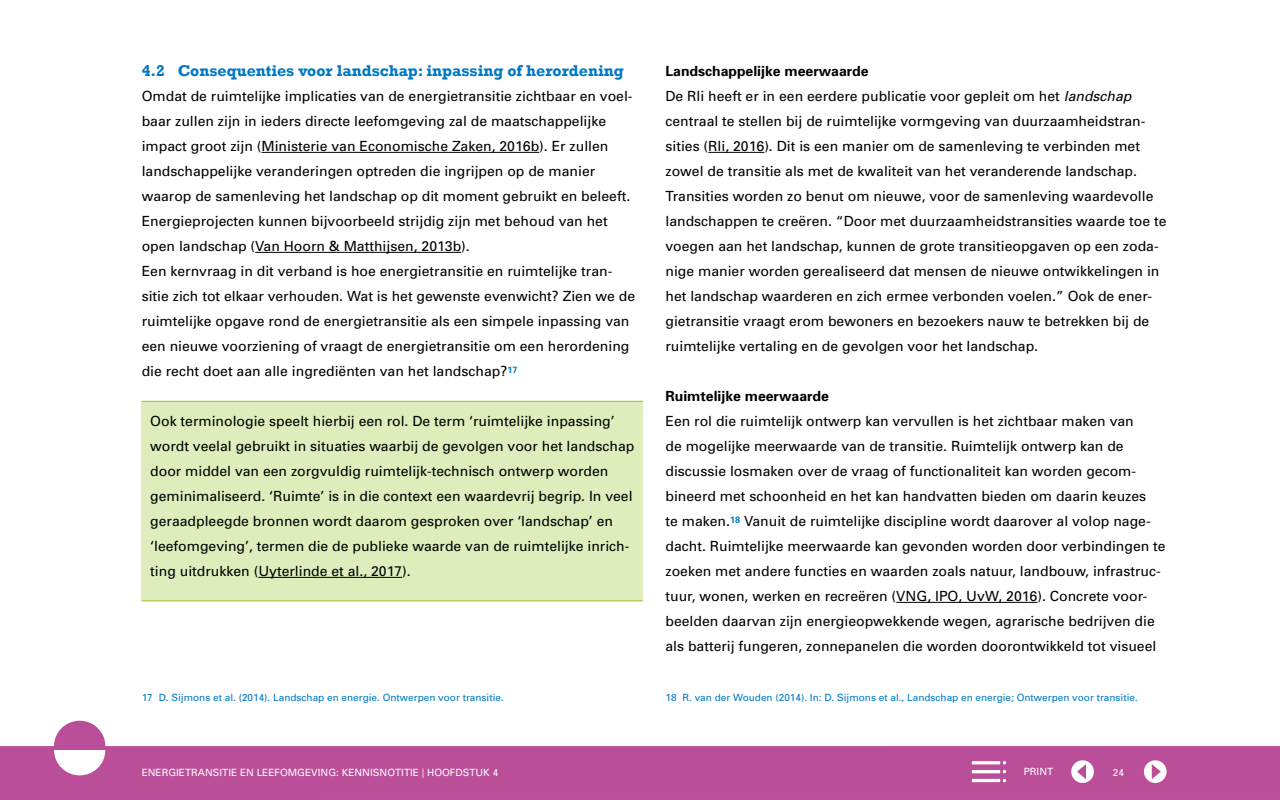
<style>
.page{position:relative;width:1280px;height:800px;background:#fff}
.page>*{position:absolute;margin:0;border:0;box-sizing:border-box;transform-origin:0 0}
.Paragraafkop_rockwel{font:700 16px "Rockwell";color:#0079c2}
.platte_tekst__P{font:14px/25px "Univers";color:#000}
._03_kadertekst_onder{font:14px/25px "Univers";color:#000}
.Alinea_kop_vet__H3{font:700 14px "Univers";color:#000}
._05_voetnoot__P{font:10px "Univers";color:#0079c2}
.t1{font:10px "Univers";color:#fff}
.s1{font-style:italic}
.s2{font-size:12.9px}
</style>
<div class="page">
<svg style="left:0;top:721px;width:1280px;height:79px;fill:#ba4e98"></svg>
<div style="left:1071px;top:760px;width:23px;height:23px;background:#fff;border-radius:50%"></div>
<svg style="left:1077px;top:764px;width:9px;height:15px"></svg>
<svg style="left:1144px;top:760px;width:23px;height:23px"></svg>
<svg style="left:1152px;top:764px;width:9px;height:15px"></svg>
<hr style="left:972px;top:779px;width:28px;height:3px;background:#fff">
<hr style="left:972px;top:770px;width:28px;height:3px;background:#fff">
<hr style="left:972px;top:761px;width:28px;height:3px;background:#fff">
<div style="left:142px;top:401px;width:501px;height:200px;background:#dfecbb"></div>
<hr style="left:262px;top:152px;width:277px;height:1px;background:#000">
<hr style="left:255px;top:252px;width:206px;height:1px;background:#000">
<hr style="left:142px;top:401px;width:501px;height:1px;background:#95c11e">
<hr style="left:142px;top:600px;width:501px;height:1px;background:#95c11e">
<hr style="left:258px;top:577px;width:144px;height:1px;background:#000">
<hr style="left:708px;top:152px;width:56px;height:1px;background:#000">
<hr style="left:896px;top:602px;width:141px;height:1px;background:#000">
<h2 class="Paragraafkop_rockwel" style="left:142px;top:61px;width:483px">4.2 Consequenties voor landschap: inpassing of herordening</h2>
<p class="platte_tekst__P" style="left:142px;top:83px;width:492px">Omdat de ruimtelijke implicaties van de energietransitie zichtbaar en voel&shy;baar zullen zijn in ieders directe leefomgeving zal de maatschappelijke impact groot zijn (Ministerie van Economische Zaken, 2016b). Er zullen landschappelijke veranderingen optreden die ingrijpen op de manier waarop de samenleving het landschap op dit moment gebruikt en beleeft.<br>Energieprojecten kunnen bijvoorbeeld strijdig zijn met behoud van het open landschap (Van Hoorn &amp; Matthijsen, 2013b).</p>
<p class="platte_tekst__P" style="left:142px;top:258px;width:495px">Een kernvraag in dit verband is hoe energietransitie en ruimtelijke tran&shy;sitie zich tot elkaar verhouden. Wat is het gewenste evenwicht? Zien we de ruimtelijke opgave rond de energietransitie als een simpele inpassing van een nieuwe voorziening of vraagt de energietransitie om een herordening die recht doet aan alle ingrediënten van het landschap?<sup>17</sup></p>
<p class="_03_kadertekst_onder" style="left:150px;top:408px;width:486px">Ook terminologie speelt hierbij een rol. De term ‘ruimtelijke inpassing’ wordt veelal gebruikt in situaties waarbij de gevolgen voor het landschap door middel van een zorgvuldig ruimtelijk-technisch ontwerp worden geminimaliseerd. ‘Ruimte’ is in die context een waardevrij begrip. In veel geraadpleegde bronnen wordt daarom gesproken over ‘landschap’ en ‘leefomgeving’, termen die de publieke waarde van de ruimtelijke inrich&shy;ting uitdrukken (Uyterlinde et al., 2017).</p>
<p class="_05_voetnoot__P" style="left:142px;top:691px;width:364px">17 D. Sijmons et al. (2014). Landschap en energie. Ontwerpen voor transitie.</p>
<h3 class="Alinea_kop_vet__H3" style="left:666px;top:62px;width:205px">Landschappelijke meerwaarde</h3>
<p class="platte_tekst__P" style="left:666px;top:83px;width:502px">De Rli heeft er in een eerdere publicatie voor gepleit om het <span class="s1">landschap </span>centraal te stellen bij de ruimtelijke vormgeving van duurzaamheidstran&shy;sities (Rli, 2016). Dit is een manier om de samenleving te verbinden met zowel de transitie als met de kwaliteit van het veranderende landschap.<br>Transities worden zo benut om nieuwe, voor de samenleving waardevolle landschappen te creëren. “Door met duurzaamheidstransities waarde toe te voegen aan het landschap, kunnen de grote transitieopgaven op een zoda&shy;nige manier worden gerealiseerd dat mensen de nieuwe ontwikkelingen in het landschap waarderen en zich ermee verbonden voelen.” Ook de ener&shy;gietransitie vraagt erom bewoners en bezoekers nauw te betrekken bij de ruimtelijke vertaling en de gevolgen voor het landschap.</p>
<h3 class="Alinea_kop_vet__H3" style="left:666px;top:387px;width:165px">Ruimtelijke meerwaarde</h3>
<p class="platte_tekst__P" style="left:666px;top:408px;width:502px">Een rol die ruimtelijk ontwerp kan vervullen is het zichtbaar maken van<br>de mogelijke meerwaarde van de transitie. Ruimtelijk ontwerp kan de discussie losmaken over de vraag of functionaliteit kan worden gecom&shy;bineerd met schoonheid en het kan handvatten bieden om daarin keuzes<br>te maken.<sup>18</sup> Vanuit de ruimtelijke discipline wordt daarover al volop nage&shy;dacht. Ruimtelijke meerwaarde kan gevonden worden door verbindingen te zoeken met andere functies en waarden zoals natuur, landbouw, infrastruc&shy;tuur, wonen, werken en recreëren (VNG, IPO, UvW, 2016). Concrete voor&shy;beelden daarvan zijn energieopwekkende wegen, agrarische bedrijven die als batterij fungeren, zonnepanelen die worden doorontwikkeld tot visueel</p>
<p class="_05_voetnoot__P" style="left:666px;top:691px;width:474px">18 R. van der Wouden (2014). In: D. Sijmons et al., Landschap en energie; Ontwerpen voor transitie.</p>
<p class="t1" style="left:142px;top:766px;width:358px">ENERGIETRANSITIE EN LEEFOMGEVING: KENNISNOTITIE <span class="s2">|</span> HOOFDSTUK 4</p>
<p class="t1" style="left:1024px;top:765px;width:31px">PRINT</p>
<p class="t1" style="left:1113px;top:766px;width:13px">24</p>
</div>
